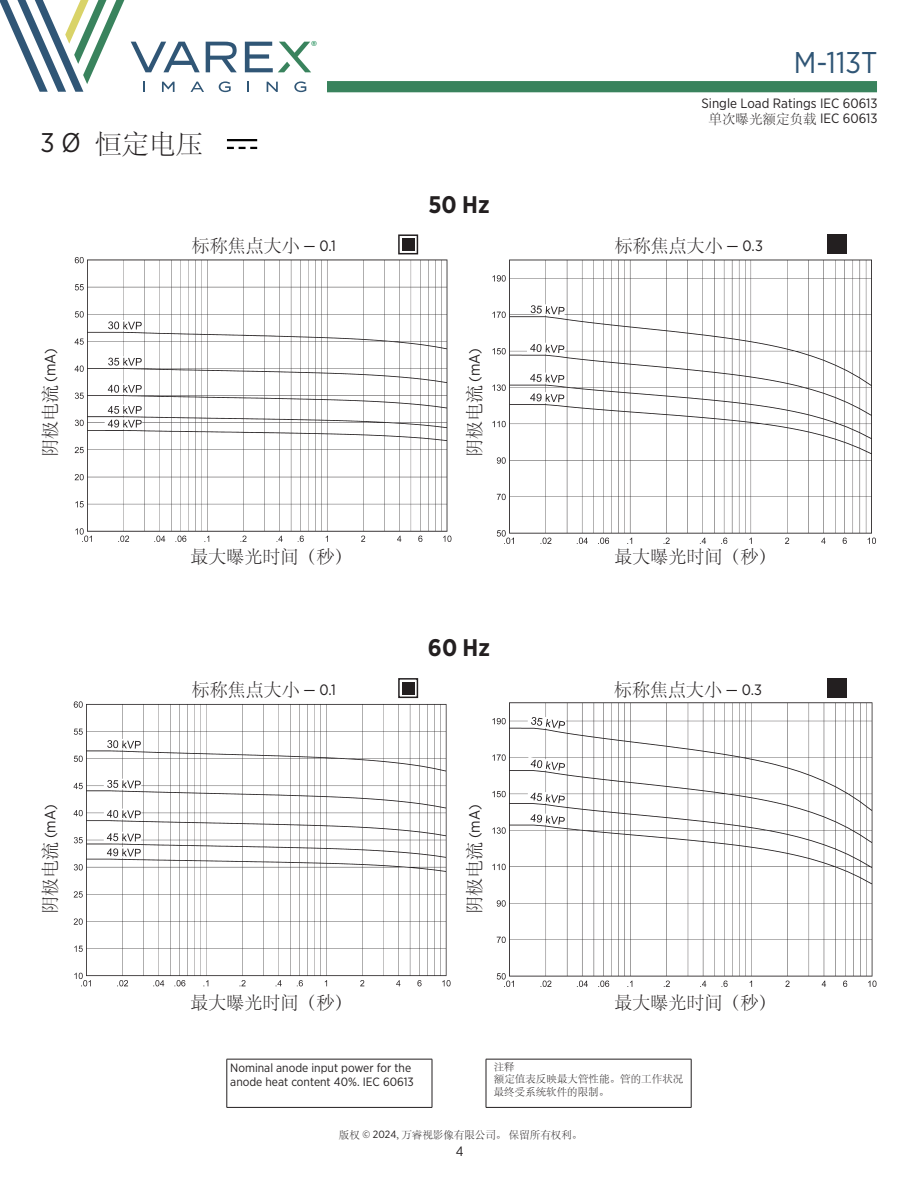
<style>
.page{position:relative;width:918px;height:1188px;background:#fff}
.page>*{position:absolute;margin:0;border:0;box-sizing:border-box;transform-origin:0 0}
.t1{font:30px "Gotham Narrow";color:#305676}
.t2{font:27px "ST Song";color:#231f20}
.t3{font:700 24px "Gotham Narrow";color:#231f20}
.t4{font:18px "ST Song";color:#231f20}
.t5{font:13.5px "Gotham Narrow";color:#231f20}
.t6{font:13.5px "ST Song";color:#231f20}
.t7{font:12px/13.5px "Gotham Narrow";color:#231f20}
.t8{font:11.7px "Neutraface Text Book Alt";color:#0a8348}
.Stator_notes_7pt{font:10.5px/12.6px "ST Song";color:#231f20}
.s1{font-family:"Gotham Narrow"}
.s2{font-family:"Gotham Narrow";font-size:15px}
</style>
<div class="page">
<div style="left:327px;top:81px;width:550px;height:11px;background:#39835d"></div>
<svg style="left:0;top:0;width:311px;height:92px"></svg>
<img style="left:74px;top:257px;width:378px;height:285px">
<img style="left:73px;top:701px;width:378px;height:286px">
<img style="left:492px;top:259px;width:384px;height:285px">
<img style="left:492px;top:702px;width:385px;height:285px">
<div style="left:85px;top:232px;width:358px;height:26px;background:#fff"></div>
<div style="left:85px;top:677px;width:358px;height:25px;background:#fff"></div>
<div style="left:827px;top:234px;width:20px;height:20px;background:#231f20"></div>
<div style="left:827px;top:678px;width:20px;height:20px;background:#231f20"></div>
<div style="left:398px;top:234px;width:20px;height:20px;border:2px solid #231f20"></div>
<div style="left:402px;top:238px;width:12px;height:13px;background:#231f20"></div>
<div style="left:398px;top:678px;width:20px;height:20px;border:2px solid #231f20"></div>
<div style="left:402px;top:682px;width:12px;height:12px;background:#231f20"></div>
<hr style="left:227px;top:139px;width:30px;height:2px;background:#000">
<svg style="left:227px;top:147px;width:30px;height:2px"></svg>
<hr style="left:227px;top:1059px;width:205px;height:1px;background:#231f20">
<hr style="left:227px;top:1059px;width:1px;height:48px;background:#231f20">
<hr style="left:486px;top:1059px;width:205px;height:1px;background:#231f20">
<hr style="left:691px;top:1059px;width:1px;height:48px;background:#231f20">
<hr style="left:227px;top:1107px;width:205px;height:1px;background:#231f20">
<hr style="left:486px;top:1107px;width:205px;height:1px;background:#231f20">
<hr style="left:432px;top:1059px;width:1px;height:48px;background:#231f20">
<hr style="left:486px;top:1059px;width:1px;height:48px;background:#231f20">
<p class="t2" style="left:40px;top:125px;width:164px"><span class="s1">3 Ø</span> 恒定电压</p>
<p class="t8" style="left:311px;top:38px;width:7px">®</p>
<p class="t3" style="left:428px;top:189px;width:63px">50 Hz</p>
<h1 class="t1" style="left:794px;top:44px;width:85px">M-113T</h1>
<p class="t5" style="left:702px;top:95px;width:177px">Single Load Ratings IEC 60613</p>
<p class="t6" style="left:709px;top:110px;width:170px">单次曝光额定负载 <span class="s1">IEC 60613</span></p>
<p class="t4" style="left:38px;top:457px;width:111px;rotate:-90deg">阴极电流 <span class="s2">(mA)</span></p>
<p class="t4" style="left:38px;top:914px;width:111px;rotate:-90deg">阴极电流 <span class="s2">(mA)</span></p>
<p class="t4" style="left:192px;top:233px;width:146px">标称焦点大小 <span class="s2">— 0.1</span></p>
<p class="t4" style="left:615px;top:233px;width:149px">标称焦点大小 <span class="s2">— 0.3</span></p>
<p class="t4" style="left:462px;top:457px;width:111px;rotate:-90deg">阴极电流 <span class="s2">(mA)</span></p>
<p class="t4" style="left:190px;top:544px;width:164px">最大曝光时间（秒）</p>
<p class="t4" style="left:615px;top:544px;width:163px">最大曝光时间（秒）</p>
<p class="t3" style="left:428px;top:632px;width:64px">60 Hz</p>
<p class="t4" style="left:192px;top:678px;width:146px">标称焦点大小 <span class="s2">— 0.1</span></p>
<p class="t4" style="left:614px;top:678px;width:149px">标称焦点大小 <span class="s2">— 0.3</span></p>
<p class="t4" style="left:462px;top:914px;width:111px;rotate:-90deg">阴极电流 <span class="s2">(mA)</span></p>
<p class="t4" style="left:190px;top:990px;width:164px">最大曝光时间（秒）</p>
<p class="t4" style="left:615px;top:990px;width:163px">最大曝光时间（秒）</p>
<p class="t7" style="left:230px;top:1061px;width:185px">Nominal anode input power for the anode heat content 40%. IEC 60613</p>
<p class="Stator_notes_7pt" style="left:494px;top:1060px;width:22px">注释</p>
<p class="Stator_notes_7pt" style="left:494px;top:1072px;width:191px">额定值表反映最大管性能。管的工作状况最终受系统软件的限制。</p>
<p class="Stator_notes_7pt" style="left:339px;top:1128px;width:245px">版权 <span class="s1">© 2024</span>, 万睿视影像有限公司。 保留所有权利。</p>
<p class="t5" style="left:456px;top:1142px;width:9px">4</p>
</div>
